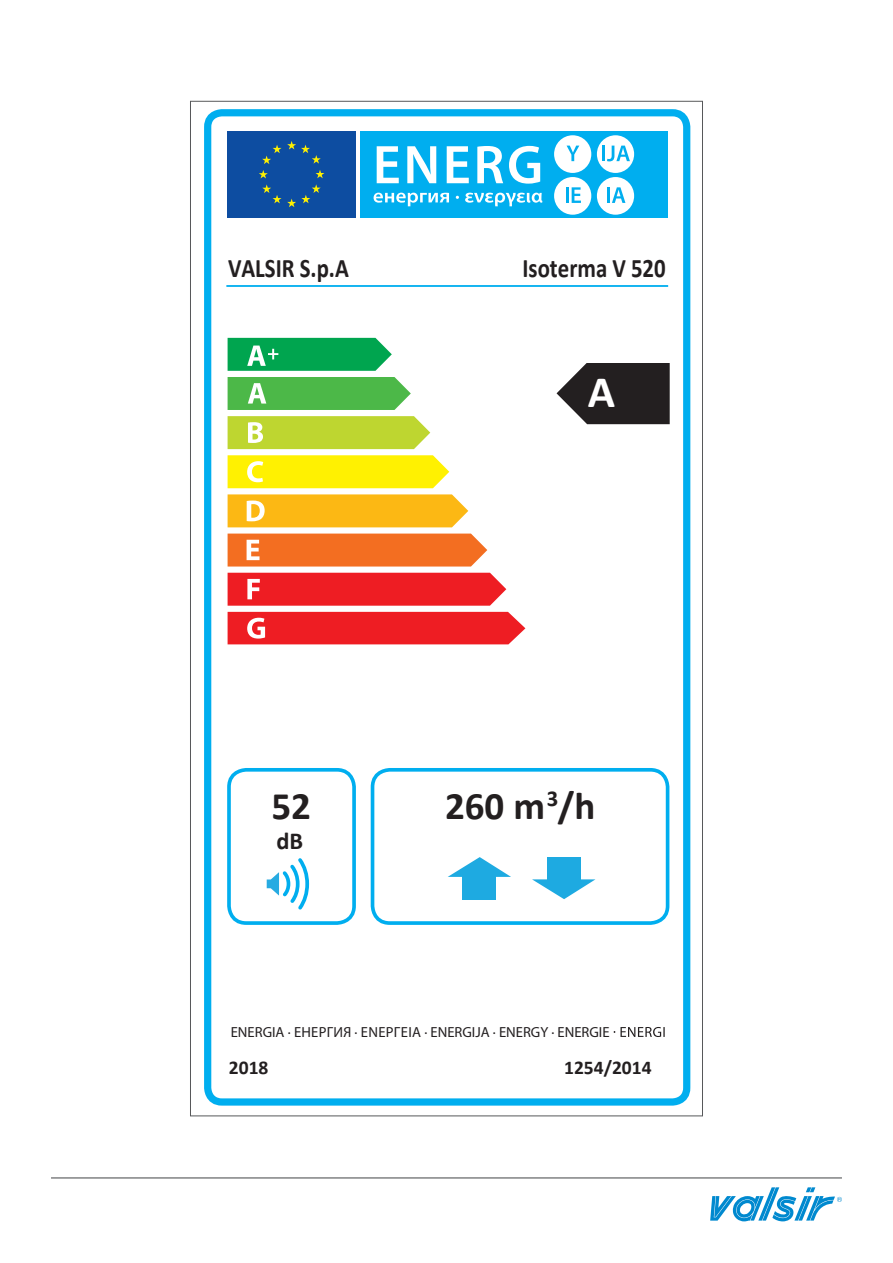
<style>
.page{position:relative;width:893px;height:1263px;background:#fff}
.page>*{position:absolute;margin:0;border:0;box-sizing:border-box;transform-origin:0 0}
.t1{font:700 45.15px "Calibri";color:#fff}
.t2{font:700 39px "Calibri";color:#231f20}
.t3{font:700 30.15px "Myriad Pro";color:#fff}
.t4{font:700 26.85px "Calibri";color:#231f20;scale:.85 1}
.t5{font:700 24.45px "Calibri";color:#231f20}
.t6{font:700 19.5px "Calibri";color:#231f20}
.t7{font:14.7px "Myriad Pro";color:#231f20}
</style>
<div class="page">
<hr style="left:51px;top:1177px;width:791px;height:1px;background:#57585a">
<svg style="left:710px;top:1187px;width:132px;height:34px"></svg>
<svg style="left:204px;top:109px;width:487px;height:997px"></svg>
<svg style="left:557px;top:363px;width:113px;height:61px;background:#403c3d"></svg>
<p class="t4" style="left:228px;top:249px;width:144px">VALSIR S.p.A</p>
<p class="t4" style="left:522px;top:249px;width:170px">Isoterma V 520</p>
<p class="t1" style="left:588px;top:360px;width:29px">A</p>
<p class="t3" style="left:604px;top:375px;width:34px">A<sup>+</sup></p>
<p class="t2" style="left:271px;top:779px;width:41px">52</p>
<p class="t5" style="left:276px;top:823px;width:28px">dB</p>
<p class="t2" style="left:445px;top:779px;width:152px">260 m<sup>3</sup>/h</p>
<p class="t7" style="left:231px;top:1023px;width:380px">ENERGIA · ЕНЕРГИЯ · ΕΝΕΡΓΕΙΑ · ENERGIJA · ENERGY · ENERGIE</p>
<p class="t6" style="left:229px;top:1053px;width:41px">2018</p>
<p class="t6" style="left:564px;top:1053px;width:89px">1254/2014</p>
</div>
